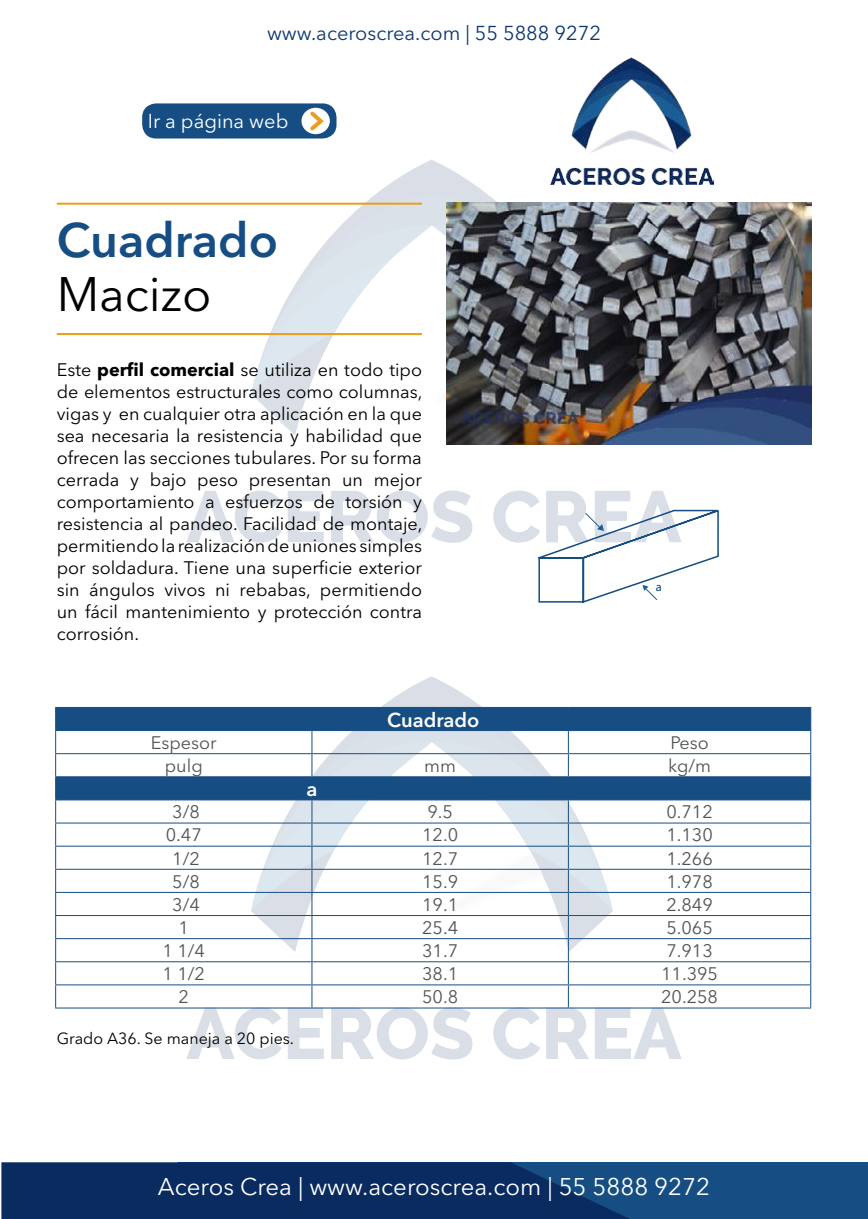
<style>
.page{position:relative;width:868px;height:1219px;background:#fff}
.page>*{position:absolute;margin:0;border:0;box-sizing:border-box;transform-origin:0 0}
.t1{font:600 48px "Avenir Next LT Pro";color:#164e84}
.t2{font:48px "Avenir Next LT Pro";color:#000}
.t3{font:24px "Avenir Next LT Pro";color:#fff}
.t4{font:20px "Avenir Next LT Pro";color:#0f3771}
.t5{font:20px "Avenir Next LT Pro";color:#fff}
.t6{font:600 20px "Avenir Next LT Pro";color:#fff}
.t7{font:18px/22px "Avenir Next LT Pro";color:#000;text-align:justify}
.t8{font:18px "Avenir Next LT Pro";color:#515455}
.t9{font:16px "Avenir Next LT Pro";color:#000}
.t10{font:12.6px "Myriad Pro";color:#084080}
.s1{font-weight:700}
</style>
<div class="page">
<svg style="left:378px;top:159px;width:234px;height:34px"></svg>
<svg style="left:186px;top:491px;width:138px;height:52px"></svg>
<svg style="left:331px;top:490px;width:141px;height:53px"></svg>
<svg style="left:251px;top:193px;width:180px;height:23px"></svg>
<img style="left:446px;top:444px;width:159px;height:1px">
<svg style="left:431px;top:193px;width:181px;height:23px"></svg>
<svg style="left:251px;top:216px;width:195px;height:219px"></svg>
<svg style="left:251px;top:676px;width:361px;height:31px"></svg>
<hr style="left:57px;top:203px;width:365px;height:2px;background:#eb9d1c">
<hr style="left:57px;top:333px;width:365px;height:2px;background:#eb9d1c">
<div style="left:179px;top:1162px;width:688px;height:57px;background:#164e84"></div>
<svg style="left:1px;top:1162px;width:628px;height:57px;background:#0b2f63"></svg>
<div style="left:142px;top:103px;width:194px;height:36px;background:#164e84;border-radius:14px"></div>
<svg style="left:301px;top:108px;width:29px;height:26px"></svg>
<svg style="left:306px;top:108px;width:21px;height:26px"></svg>
<img style="left:550px;top:58px;width:163px;height:126px">
<img style="left:446px;top:203px;width:365px;height:241px">
<svg style="left:493px;top:491px;width:226px;height:112px"></svg>
<svg style="left:56px;top:708px;width:754px;height:91px;fill:#164e84"></svg>
<hr style="left:55px;top:707px;width:257px;height:1px;background:#164e84">
<hr style="left:312px;top:707px;width:256px;height:1px;background:#164e84">
<hr style="left:568px;top:707px;width:243px;height:1px;background:#164e84">
<hr style="left:55px;top:730px;width:257px;height:1px;background:#164e84">
<hr style="left:312px;top:730px;width:256px;height:1px;background:#164e84">
<hr style="left:568px;top:730px;width:243px;height:1px;background:#164e84">
<hr style="left:55px;top:753px;width:257px;height:1px;background:#164e84">
<hr style="left:568px;top:753px;width:243px;height:1px;background:#164e84">
<hr style="left:55px;top:776px;width:257px;height:1px;background:#164e84">
<hr style="left:568px;top:776px;width:243px;height:1px;background:#164e84">
<hr style="left:55px;top:799px;width:257px;height:1px;background:#164e84">
<hr style="left:568px;top:799px;width:243px;height:1px;background:#164e84">
<hr style="left:55px;top:822px;width:257px;height:1px;background:#164e84">
<hr style="left:568px;top:822px;width:243px;height:1px;background:#164e84">
<hr style="left:55px;top:846px;width:257px;height:1px;background:#164e84">
<hr style="left:568px;top:846px;width:243px;height:1px;background:#164e84">
<hr style="left:55px;top:869px;width:257px;height:1px;background:#164e84">
<hr style="left:568px;top:869px;width:243px;height:1px;background:#164e84">
<hr style="left:55px;top:892px;width:257px;height:1px;background:#164e84">
<hr style="left:568px;top:892px;width:243px;height:1px;background:#164e84">
<hr style="left:55px;top:915px;width:257px;height:1px;background:#164e84">
<hr style="left:568px;top:915px;width:243px;height:1px;background:#164e84">
<hr style="left:55px;top:938px;width:257px;height:1px;background:#164e84">
<hr style="left:568px;top:938px;width:243px;height:1px;background:#164e84">
<hr style="left:55px;top:961px;width:257px;height:1px;background:#164e84">
<hr style="left:568px;top:961px;width:243px;height:1px;background:#164e84">
<hr style="left:55px;top:984px;width:257px;height:1px;background:#164e84">
<svg style="left:55px;top:708px;width:1px;height:299px"></svg>
<hr style="left:568px;top:984px;width:243px;height:1px;background:#164e84">
<svg style="left:186px;top:731px;width:495px;height:329px"></svg>
<svg style="left:810px;top:708px;width:1px;height:299px"></svg>
<hr style="left:55px;top:1007px;width:257px;height:1px;background:#164e84">
<hr style="left:312px;top:1007px;width:256px;height:1px;background:#164e84">
<hr style="left:568px;top:1007px;width:243px;height:1px;background:#164e84">
<p class="t4" style="left:267px;top:21px;width:335px">www.aceroscrea.com | 55 5888 9272</p>
<p class="t5" style="left:148px;top:109px;width:142px">Ir a página web</p>
<h1 class="t1" style="left:57px;top:211px;width:223px">Cuadrado</h1>
<h1 class="t2" style="left:57px;top:266px;width:156px">Macizo</h1>
<p class="t7" style="left:57px;top:359px;width:367px">Este <span class="s1">perfil comercial</span> se utiliza en todo tipo de elementos estructurales como columnas, vigas y en cualquier otra aplicación en la que sea necesaria la resistencia y habilidad que ofrecen las secciones tubulares. Por su forma cerrada y bajo peso presentan un mejor comportamiento a esfuerzos de torsión y resistencia al pandeo. Facilidad de montaje, permitiendo la realización de uniones simples por soldadura. Tiene una superficie exterior sin ángulos vivos ni rebabas, permitiendo un fácil mantenimiento y protección contra corrosión.</p>
<p class="t6" style="left:387px;top:707px;width:94px">Cuadrado</p>
<p class="t10" style="left:655px;top:579px;width:8px">a</p>
<p class="t8" style="left:151px;top:732px;width:67px">Espesor</p>
<p class="t8" style="left:670px;top:732px;width:40px">Peso</p>
<p class="t8" style="left:165px;top:755px;width:39px">pulg</p>
<p class="t8" style="left:424px;top:755px;width:33px">mm</p>
<p class="t8" style="left:668px;top:755px;width:45px">kg/m</p>
<p class="t6" style="left:306px;top:777px;width:12px">a</p>
<p class="t8" style="left:172px;top:801px;width:29px">3/8</p>
<p class="t8" style="left:427px;top:801px;width:27px">9.5</p>
<p class="t8" style="left:666px;top:801px;width:48px">0.712</p>
<p class="t8" style="left:166px;top:824px;width:37px">0.47</p>
<p class="t8" style="left:422px;top:824px;width:37px">12.0</p>
<p class="t8" style="left:666px;top:824px;width:48px">1.130</p>
<p class="t8" style="left:172px;top:847px;width:29px">1/2</p>
<p class="t8" style="left:422px;top:847px;width:37px">12.7</p>
<p class="t8" style="left:666px;top:847px;width:48px">1.266</p>
<p class="t8" style="left:172px;top:871px;width:29px">5/8</p>
<p class="t8" style="left:422px;top:871px;width:37px">15.9</p>
<p class="t8" style="left:666px;top:871px;width:48px">1.978</p>
<p class="t8" style="left:172px;top:894px;width:29px">3/4</p>
<p class="t8" style="left:422px;top:894px;width:37px">19.1</p>
<p class="t8" style="left:666px;top:894px;width:48px">2.849</p>
<p class="t8" style="left:178px;top:917px;width:12px">1</p>
<p class="t8" style="left:422px;top:917px;width:37px">25.4</p>
<p class="t8" style="left:666px;top:917px;width:48px">5.065</p>
<p class="t8" style="left:162px;top:940px;width:44px">1 1/4</p>
<p class="t8" style="left:422px;top:940px;width:37px">31.7</p>
<p class="t8" style="left:666px;top:940px;width:48px">7.913</p>
<p class="t8" style="left:162px;top:963px;width:44px">1 1/2</p>
<p class="t8" style="left:422px;top:963px;width:37px">38.1</p>
<p class="t8" style="left:661px;top:963px;width:58px">11.395</p>
<p class="t8" style="left:178px;top:986px;width:12px">2</p>
<p class="t8" style="left:422px;top:986px;width:37px">50.8</p>
<p class="t8" style="left:661px;top:986px;width:58px">20.258</p>
<p class="t9" style="left:57px;top:1029px;width:239px">Grado A36. Se maneja a 20 pies.</p>
<h2 class="t3" style="left:158px;top:1172px;width:553px">Aceros Crea | www.aceroscrea.com | 55 5888 9272</h2>
</div>
